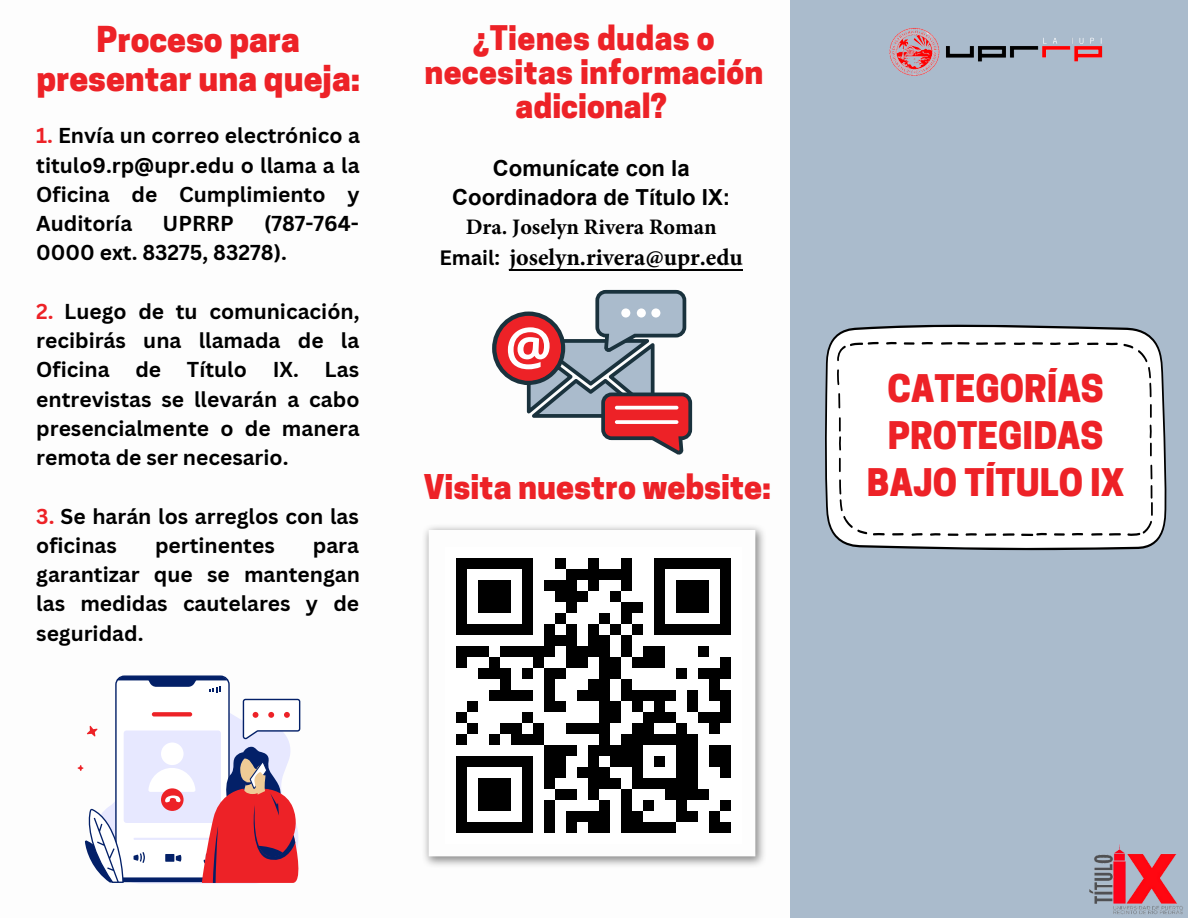
<style>
.page{position:relative;width:1188px;height:918px;background:#fff}
.page>*{position:absolute;margin:0;border:0;box-sizing:border-box;transform-origin:0 0}
.t1{font:800 35.7px/46.8px "Cooper Hewitt";color:#ed2227;text-align:center}
.t2{font:800 33.6px/39.3px "Cooper Hewitt";color:#ed2227;text-align:center}
.t3{font:800 32.1px "Cooper Hewitt";color:#ed2227}
.t4{font:800 31.8px/33.8px "Cooper Hewitt";letter-spacing:.01em;color:#ed2227;text-align:center}
.t5{font:700 24px "Minion Pro";color:#000}
.t6{font:700 22.2px/29px "Arial";color:#000;text-align:center}
.t7{font:700 22.2px "Minion Pro";color:#000}
.t8{font:700 21px/29.2px "Canva Sans";color:#000;text-align:justify}
.s1{color:#ed2227}
.s2{font-family:"Canva Sans";font-size:20.25px}
</style>
<div class="page">
<div style="left:791px;top:0;width:397px;height:918px;background:#abc"></div>
<img style="left:1089px;top:844px;width:94px;height:71px">
<img style="left:889px;top:28px;width:214px;height:48px">
<svg style="left:825px;top:324px;width:341px;height:226px;fill:#fff"></svg>
<img style="left:424px;top:526px;width:340px;height:340px">
<img style="left:446px;top:548px;width:296px;height:295px">
<svg style="left:77px;top:676px;width:224px;height:208px"></svg>
<svg style="left:494px;top:314px;width:69px;height:69px"></svg>
<div style="left:492px;top:312px;width:73px;height:73px;border:4px solid #1a323d;border-radius:50%"></div>
<svg style="left:508px;top:290px;width:184px;height:164px"></svg>
<svg style="left:615px;top:406px;width:63px;height:4px"></svg>
<svg style="left:615px;top:420px;width:63px;height:4px"></svg>
<div style="left:621px;top:308px;width:9px;height:10px;background:#fff;border-radius:50%"></div>
<div style="left:637px;top:308px;width:9px;height:10px;background:#fff;border-radius:50%"></div>
<div style="left:651px;top:308px;width:9px;height:10px;background:#fff;border-radius:50%"></div>
<hr style="left:510px;top:269px;width:233px;height:1px;background:#000">
<h2 class="t2" style="left:36px;top:24px;width:325px">Proceso para presentar una queja:</h2>
<p class="t8" style="left:36px;top:121px;width:325px"><span class="s1">1.</span> Envía un correo electrónico a titulo9.rp@upr.edu o llama a la Oficina de Cumplimiento y Auditoría</p>
<p class="t8" style="left:36px;top:208px;width:324px;text-indent:228px">(787-764-<br>0000 ext. 83275, 83278).</p>
<p class="t8" style="left:36px;top:296px;width:325px"><span class="s1">2.</span> Luego de tu comunicación, recibirás una llamada de la Oficina de Título IX. Las entrevistas se llevarán a cabo presencialmente o de manera remota de ser necesario.</p>
<p class="t8" style="left:163px;top:208px;width:73px">UPRRP</p>
<p class="t8" style="left:36px;top:501px;width:324px"><span class="s1">3.</span> Se harán los arreglos con las oficinas</p>
<p class="t8" style="left:155px;top:530px;width:121px">pertinentes</p>
<p class="t8" style="left:36px;top:530px;width:325px;text-indent:277px">para garantizar que se mantengan las medidas cautelares y de seguridad.</p>
<h3 class="t4" style="left:425px;top:25px;width:340px">¿Tienes dudas o necesitas información adicional?</h3>
<p class="t6" style="left:452px;top:154px;width:279px">Comunícate con la<br>Coordinadora de Título IX:</p>
<p class="t7" style="left:466px;top:211px;width:253px">Dra. Joselyn Rivera Roman</p>
<p class="t5" style="left:440px;top:240px;width:305px"><span class="s2">Email:</span> joselyn.rivera@upr.edu</p>
<h3 class="t3" style="left:424px;top:475px;width:349px">Visita nuestro website:</h3>
<h1 class="t1" style="left:867px;top:370px;width:259px">CATEGORÍAS<br>PROTEGIDAS<br>BAJO TÍTULO IX</h1>
</div>
